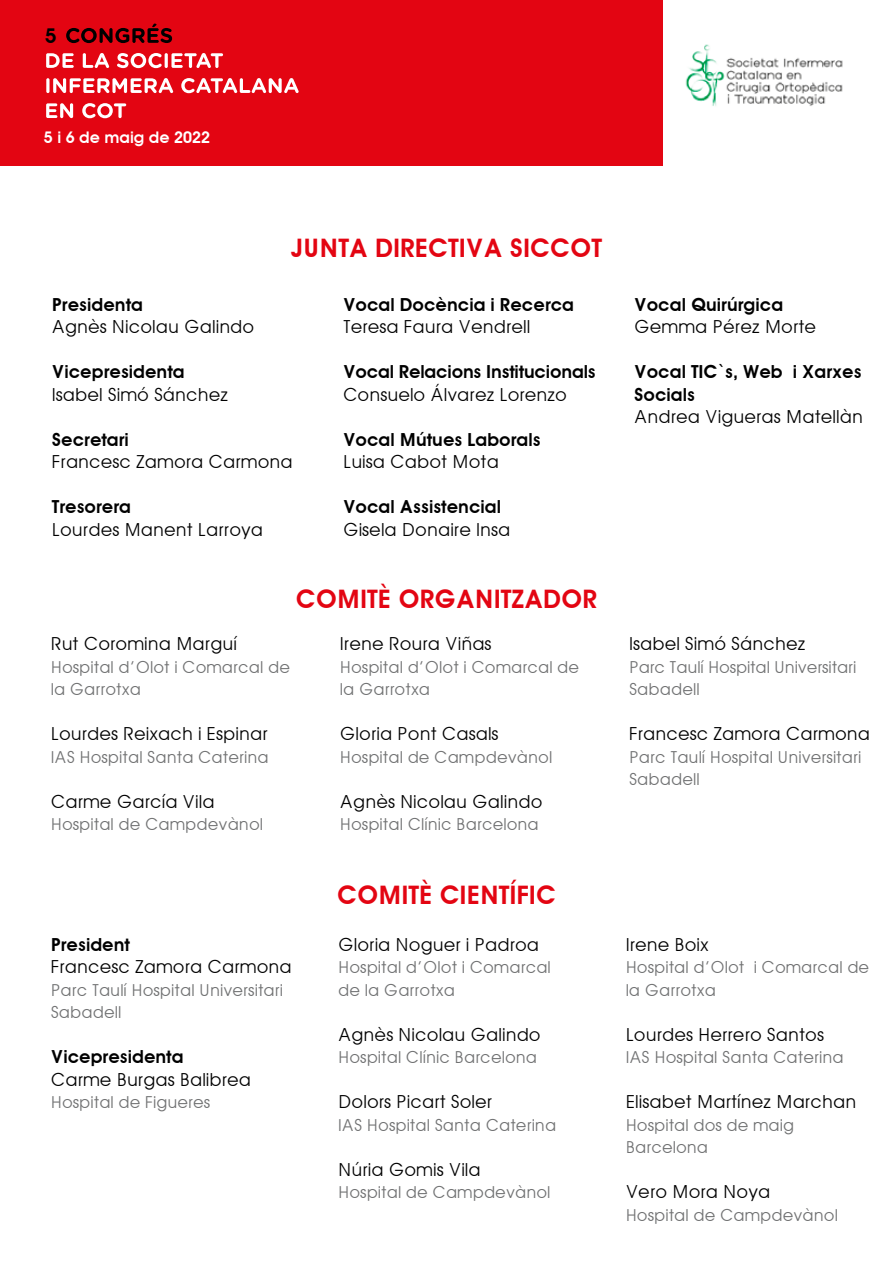
<style>
.page{position:relative;width:893px;height:1263px;background:#fff}
.page>*{position:absolute;margin:0;border:0;box-sizing:border-box;transform-origin:0 0}
.t1{font:600 25.5px "Avant Garde";color:#e30512}
.t2{font:600 20.4px "Avant Garde";color:#000}
.t3{font:18px "Avant Garde";color:#000}
.t4{font:600 18px/22.5px "Avant Garde";color:#000}
.t5{font:16.5px/22.5px "Avant Garde";color:#707172}
.t6{font:600 16.05px "Avant Garde";color:#fff}
</style>
<div class="page">
<div style="left:0;top:0;width:893px;height:166px;background:#e30512"></div>
<svg style="left:66px;top:24px;width:106px;height:19px"></svg>
<svg style="left:46px;top:53px;width:28px;height:15px"></svg>
<svg style="left:83px;top:53px;width:26px;height:15px"></svg>
<svg style="left:117px;top:53px;width:45px;height:15px"></svg>
<hr style="left:165px;top:53px;width:3px;height:15px;background:#fff;border-radius:2px">
<svg style="left:171px;top:53px;width:52px;height:15px"></svg>
<svg style="left:46px;top:78px;width:4px;height:15px"></svg>
<svg style="left:53px;top:78px;width:120px;height:15px"></svg>
<svg style="left:181px;top:78px;width:118px;height:15px"></svg>
<svg style="left:46px;top:103px;width:27px;height:15px"></svg>
<svg style="left:82px;top:103px;width:44px;height:15px"></svg>
<div style="left:663px;top:0;width:230px;height:166px;background:#fff"></div>
<img style="left:685px;top:44px;width:158px;height:62px">
<p class="t2" style="left:45px;top:23px;width:13px">5</p>
<p class="t6" style="left:44px;top:128px;width:168px">5 i 6 de maig de 2022</p>
<h1 class="t1" style="left:291px;top:232px;width:313px">JUNTA DIRECTIVA SICCOT</h1>
<p class="t4" style="left:52px;top:293px;width:93px">Presidenta</p>
<p class="t3" style="left:52px;top:316px;width:204px">Agnès Nicolau Galindo</p>
<p class="t4" style="left:52px;top:361px;width:134px">Vicepresidenta</p>
<p class="t3" style="left:52px;top:384px;width:178px">Isabel Simó Sánchez</p>
<p class="t4" style="left:52px;top:428px;width:79px">Secretari</p>
<p class="t3" style="left:52px;top:451px;width:242px">Francesc Zamora Carmona</p>
<p class="t4" style="left:52px;top:496px;width:81px">Tresorera</p>
<p class="t3" style="left:52px;top:519px;width:213px">Lourdes Manent Larroya</p>
<p class="t4" style="left:343px;top:293px;width:233px">Vocal Docència i Recerca</p>
<p class="t3" style="left:343px;top:316px;width:189px">Teresa Faura Vendrell</p>
<p class="t4" style="left:343px;top:361px;width:254px">Vocal Relacions Institucionals</p>
<p class="t3" style="left:343px;top:384px;width:225px">Consuelo Álvarez Lorenzo</p>
<p class="t4" style="left:343px;top:428px;width:199px">Vocal Mútues Laborals</p>
<p class="t3" style="left:343px;top:451px;width:157px">Luisa Cabot Mota</p>
<p class="t4" style="left:343px;top:496px;width:160px">Vocal Assistencial</p>
<p class="t3" style="left:343px;top:519px;width:169px">Gisela Donaire Insa</p>
<h1 class="t1" style="left:296px;top:584px;width:303px">COMITÈ ORGANITZADOR</h1>
<p class="t3" style="left:51px;top:633px;width:188px">Rut Coromina Marguí</p>
<p class="t5" style="left:51px;top:655px;width:241px">Hospital d’Olot i Comarcal de la Garrotxa</p>
<p class="t3" style="left:51px;top:723px;width:219px">Lourdes Reixach i Espinar</p>
<p class="t5" style="left:51px;top:745px;width:220px">IAS Hospital Santa Caterina</p>
<p class="t3" style="left:51px;top:790px;width:165px">Carme García Vila</p>
<p class="t5" style="left:51px;top:813px;width:214px">Hospital de Campdevànol</p>
<p class="t4" style="left:51px;top:933px;width:81px">President</p>
<p class="t3" style="left:51px;top:956px;width:242px">Francesc Zamora Carmona</p>
<p class="t5" style="left:51px;top:979px;width:234px">Parc Taulí Hospital Universitari<br>Sabadell</p>
<p class="t4" style="left:51px;top:1046px;width:134px">Vicepresidenta</p>
<p class="t3" style="left:51px;top:1068px;width:202px">Carme Burgas Balibrea</p>
<p class="t5" style="left:51px;top:1091px;width:161px">Hospital de Figueres</p>
<p class="t3" style="left:340px;top:633px;width:153px">Irene Roura Viñas</p>
<p class="t5" style="left:340px;top:655px;width:241px">Hospital d’Olot i Comarcal de la Garrotxa</p>
<p class="t3" style="left:340px;top:723px;width:160px">Gloria Pont Casals</p>
<p class="t5" style="left:340px;top:745px;width:214px">Hospital de Campdevànol</p>
<p class="t3" style="left:340px;top:790px;width:204px">Agnès Nicolau Galindo</p>
<p class="t5" style="left:340px;top:813px;width:200px">Hospital Clínic Barcelona</p>
<h1 class="t1" style="left:337px;top:879px;width:220px">COMITÈ CIENTÍFIC</h1>
<p class="t3" style="left:338px;top:933px;width:203px">Gloria Noguer i Padroa</p>
<p class="t5" style="left:338px;top:956px;width:214px">Hospital d’Olot i Comarcal de la Garrotxa</p>
<p class="t3" style="left:338px;top:1023px;width:204px">Agnès Nicolau Galindo</p>
<p class="t5" style="left:338px;top:1046px;width:200px">Hospital Clínic Barcelona</p>
<p class="t3" style="left:338px;top:1091px;width:156px">Dolors Picart Soler</p>
<p class="t5" style="left:338px;top:1114px;width:220px">IAS Hospital Santa Caterina</p>
<p class="t3" style="left:338px;top:1158px;width:144px">Núria Gomis Vila</p>
<p class="t5" style="left:338px;top:1181px;width:214px">Hospital de Campdevànol</p>
<p class="t4" style="left:634px;top:293px;width:151px">Vocal Quirúrgica</p>
<p class="t3" style="left:634px;top:316px;width:184px">Gemma Pérez Morte</p>
<p class="t4" style="left:634px;top:361px;width:229px">Vocal TIC`s, Web i Xarxes<br>Socials</p>
<p class="t3" style="left:634px;top:406px;width:230px">Andrea Vigueras Matellàn</p>
<p class="t3" style="left:629px;top:633px;width:178px">Isabel Simó Sánchez</p>
<p class="t5" style="left:629px;top:655px;width:229px">Parc Taulí Hospital Universitari<br>Sabadell</p>
<p class="t3" style="left:629px;top:723px;width:242px">Francesc Zamora Carmona</p>
<p class="t5" style="left:629px;top:745px;width:234px">Parc Taulí Hospital Universitari<br>Sabadell</p>
<p class="t3" style="left:626px;top:933px;width:85px">Irene Boix</p>
<p class="t5" style="left:626px;top:956px;width:245px">Hospital d’Olot i Comarcal de la Garrotxa</p>
<p class="t3" style="left:626px;top:1023px;width:200px">Lourdes Herrero Santos</p>
<p class="t5" style="left:626px;top:1046px;width:220px">IAS Hospital Santa Caterina</p>
<p class="t3" style="left:626px;top:1091px;width:232px">Elisabet Martínez Marchan</p>
<p class="t5" style="left:626px;top:1114px;width:170px">Hospital dos de maig<br>Barcelona</p>
<p class="t3" style="left:626px;top:1181px;width:146px">Vero Mora Noya</p>
<p class="t5" style="left:626px;top:1204px;width:214px">Hospital de Campdevànol</p>
</div>
